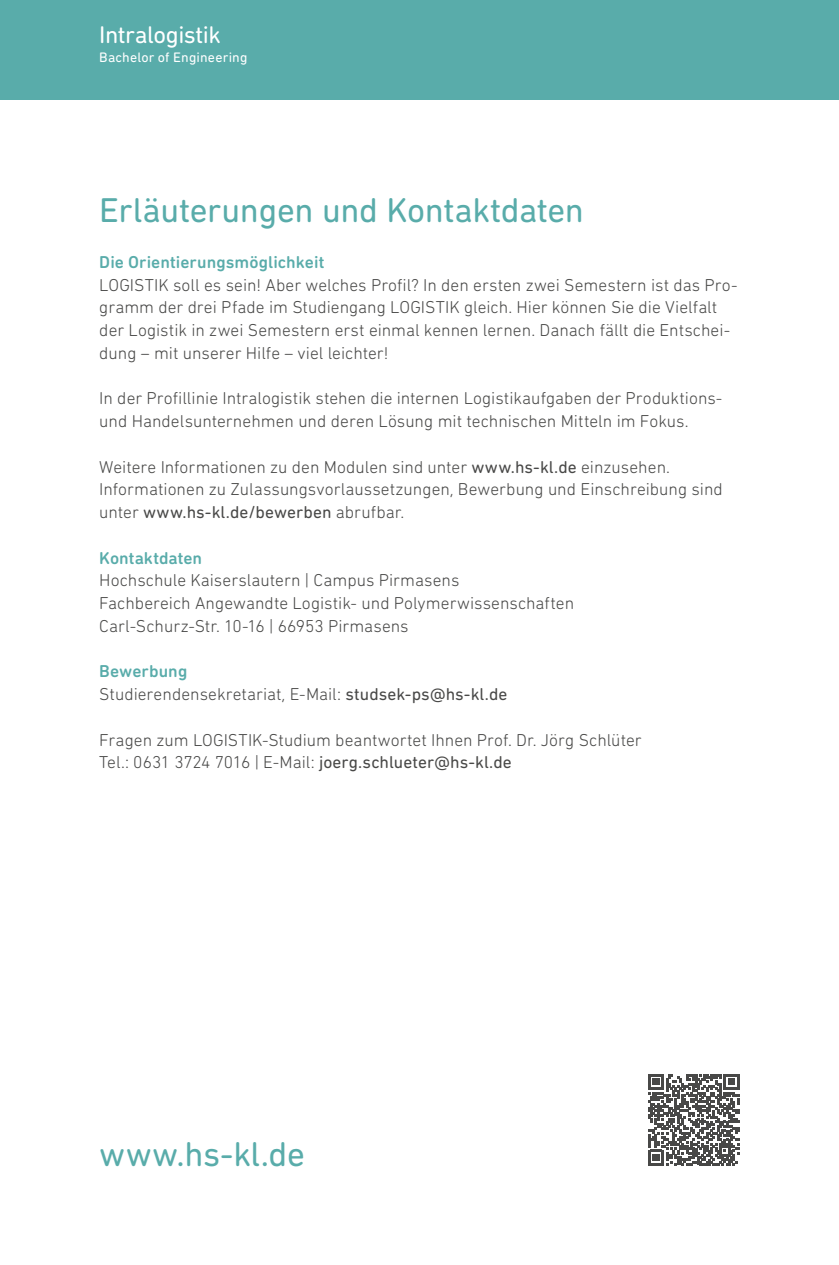
<style>
.page{position:relative;width:839px;height:1265px;background:#fff}
.page>*{position:absolute;margin:0;border:0;box-sizing:border-box;transform-origin:0 0}
.t1{font:35px "DIN Next Rounded LT Pro";letter-spacing:-.01em;color:#59acaa}
.t2{font:24.5px "DIN Next Rounded LT Pro";letter-spacing:-.02em;color:#fff}
.t3{font:300 17.5px/22.8px "DIN Next Rounded LT Pro";color:#484847}
.t4{font:500 17.5px "DIN Next Rounded LT Pro";letter-spacing:.005em;color:#59acaa}
.t5{font:14px "DIN Next Rounded LT Pro";letter-spacing:.01em;color:#fff}
.s1{font-weight:400}
.s2{font-weight:500;color:#59acaa}
</style>
<div class="page">
<div style="left:0;top:0;width:838px;height:99px;background:#59acaa"></div>
<svg style="left:648px;top:1074px;width:91px;height:91px"></svg>
<h2 class="t2" style="left:99px;top:20px;width:123px">Intralogistik</h2>
<p class="t5" style="left:99px;top:49px;width:150px">Bachelor of Engineering</p>
<h1 class="t1" style="left:99px;top:190px;width:486px">Erläuterungen und Kontaktdaten</h1>
<p class="t4" style="left:99px;top:252px;width:226px">Die Orientierungsmöglichkeit</p>
<p class="t3" style="left:99px;top:273px;width:639px">LOGISTIK soll es sein! Aber welches Profil? In den ersten zwei Semestern ist das Pro&shy;gramm der drei Pfade im Studiengang LOGISTIK gleich. Hier können Sie die Vielfalt der Logistik in zwei Semestern erst einmal kennen lernen. Danach fällt die Entschei&shy;dung – mit unserer Hilfe – viel leichter!</p>
<p class="t3" style="left:99px;top:387px;width:623px">In der Profillinie Intralogistik stehen die internen Logistikaufgaben der Produktions&shy;und Handelsunternehmen und deren Lösung mit technischen Mitteln im Fokus.</p>
<p class="t3" style="left:99px;top:455px;width:625px">Weitere Informationen zu den Modulen sind unter <span class="s1">www.hs-kl.de</span> einzusehen.<br>Informationen zu Zulassungsvorlaussetzungen, Bewerbung und Einschreibung sind unter <span class="s1">www.hs-kl.de/bewerben</span> abrufbar.</p>
<p class="t4" style="left:99px;top:547px;width:104px">Kontaktdaten</p>
<p class="t3" style="left:99px;top:569px;width:476px">Hochschule Kaiserslautern | Campus Pirmasens<br>Fachbereich Angewandte Logistik- und Polymerwissenschaften<br>Carl-Schurz-Str. 10-16 | 66953 Pirmasens</p>
<p class="t3" style="left:99px;top:660px;width:409px"><span class="s2">Bewerbung<br></span>Studierendensekretariat, E-Mail: <span class="s1">studsek-ps@hs-kl.de</span></p>
<p class="t3" style="left:99px;top:728px;width:543px">Fragen zum LOGISTIK-Studium beantwortet Ihnen Prof. Dr. Jörg Schlüter<br>Tel.: 0631 3724 7016 | E-Mail: <span class="s1">joerg.schlueter@hs-kl.de</span></p>
<h1 class="t1" style="left:99px;top:1134px;width:207px">www.hs-kl.de</h1>
</div>
